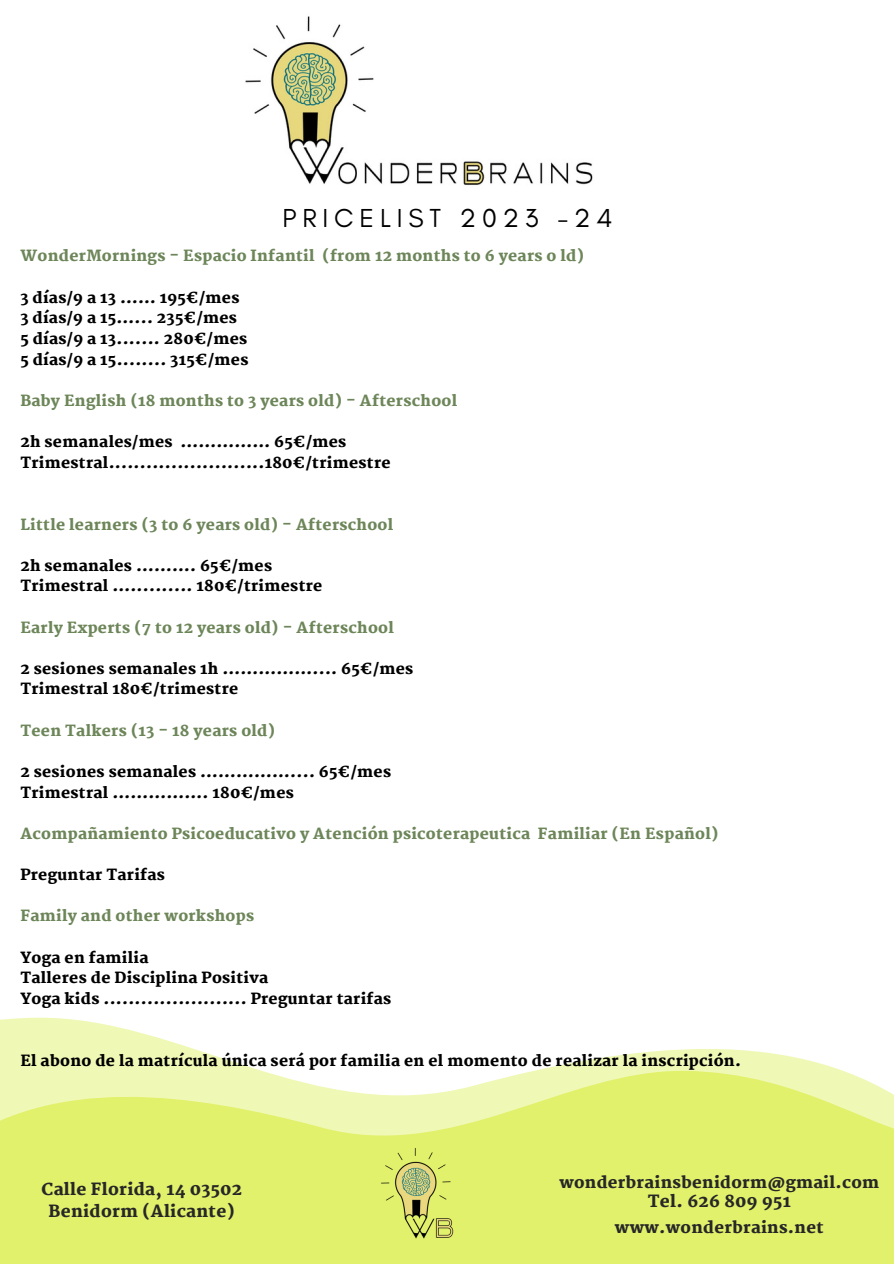
<style>
.page{position:relative;width:894px;height:1264px;background:#fff}
.page>*{position:absolute;margin:0;border:0;box-sizing:border-box;transform-origin:0 0}
.t1{font:26.55px "Glacial Indifference";letter-spacing:.22em;color:#000}
.t2{font:800 16.5px/22.5px "Martel";letter-spacing:.02em;color:#272727;text-align:center}
.t3{font:800 16.05px "Martel";letter-spacing:.02em;color:#272727}
.t4{font:800 15.15px "Martel";letter-spacing:.02em;color:#000}
.t5{font:800 15.15px "Martel";letter-spacing:.02em;color:#6d8659}
</style>
<div class="page">
<svg style="left:0;top:1017px;width:838px;height:52px"></svg>
<svg style="left:0;top:1069px;width:893px;height:194px;background:#e4f27c"></svg>
<img style="left:245px;top:16px;width:348px;height:169px">
<img style="left:332px;top:1117px;width:177px;height:146px">
<p class="t1" style="left:282px;top:202px;width:331px">PRICELIST 2023 -24</p>
<p class="t5" style="left:20px;top:247px;width:565px">WonderMornings - Espacio Infantil (from 12 months to 6 years o ld)</p>
<p class="t4" style="left:20px;top:288px;width:220px">3 días/9 a 13 …… 195€/mes</p>
<p class="t4" style="left:20px;top:309px;width:218px">3 días/9 a 15…... 235€/mes</p>
<p class="t4" style="left:20px;top:330px;width:228px">5 días/9 a 13....... 280€/mes</p>
<p class="t4" style="left:20px;top:350px;width:229px">5 días/9 a 15........ 315€/mes</p>
<p class="t5" style="left:20px;top:391px;width:438px">Baby English (18 months to 3 years old) - Afterschool</p>
<p class="t4" style="left:20px;top:433px;width:327px">2h semanales/mes …………… 65€/mes</p>
<p class="t4" style="left:20px;top:453px;width:371px">Trimestral.........................180€/trimestre</p>
<p class="t5" style="left:20px;top:515px;width:374px">Little learners (3 to 6 years old) - Afterschool</p>
<p class="t4" style="left:20px;top:556px;width:253px">2h semanales ………. 65€/mes</p>
<p class="t4" style="left:20px;top:577px;width:303px">Trimestral ….......... 180€/trimestre</p>
<p class="t5" style="left:20px;top:618px;width:375px">Early Experts (7 to 12 years old) - Afterschool</p>
<p class="t4" style="left:20px;top:659px;width:394px">2 sesiones semanales 1h …………….... 65€/mes</p>
<p class="t4" style="left:20px;top:680px;width:219px">Trimestral 180€/trimestre</p>
<p class="t5" style="left:20px;top:721px;width:256px">Teen Talkers (13 - 18 years old)</p>
<p class="t4" style="left:20px;top:763px;width:372px">2 sesiones semanales …………….... 65€/mes</p>
<p class="t4" style="left:20px;top:783px;width:275px">Trimestral ……………. 180€/mes</p>
<p class="t5" style="left:20px;top:824px;width:699px">Acompañamiento Psicoeducativo y Atención psicoterapeutica Familiar (En Español)</p>
<p class="t4" style="left:20px;top:866px;width:146px">Preguntar Tarifas</p>
<p class="t5" style="left:20px;top:907px;width:235px">Family and other workshops</p>
<p class="t4" style="left:20px;top:948px;width:129px">Yoga en familia</p>
<p class="t4" style="left:20px;top:969px;width:249px">Talleres de Disciplina Positiva</p>
<p class="t4" style="left:20px;top:989px;width:372px">Yoga kids ....................... Preguntar tarifas</p>
<p class="t4" style="left:20px;top:1051px;width:722px">El abono de la matrícula única será por familia en el momento de realizar la inscripción.</p>
<p class="t2" style="left:41px;top:1177px;width:202px">Calle Florida, 14 03502<br>Benidorm (Alicante)</p>
<p class="t3" style="left:559px;top:1173px;width:321px">wonderbrainsbenidorm@gmail.com</p>
<p class="t3" style="left:614px;top:1218px;width:210px">www.wonderbrains.net</p>
<p class="t2" style="left:647px;top:1190px;width:144px">Tel. 626 809 951</p>
</div>
